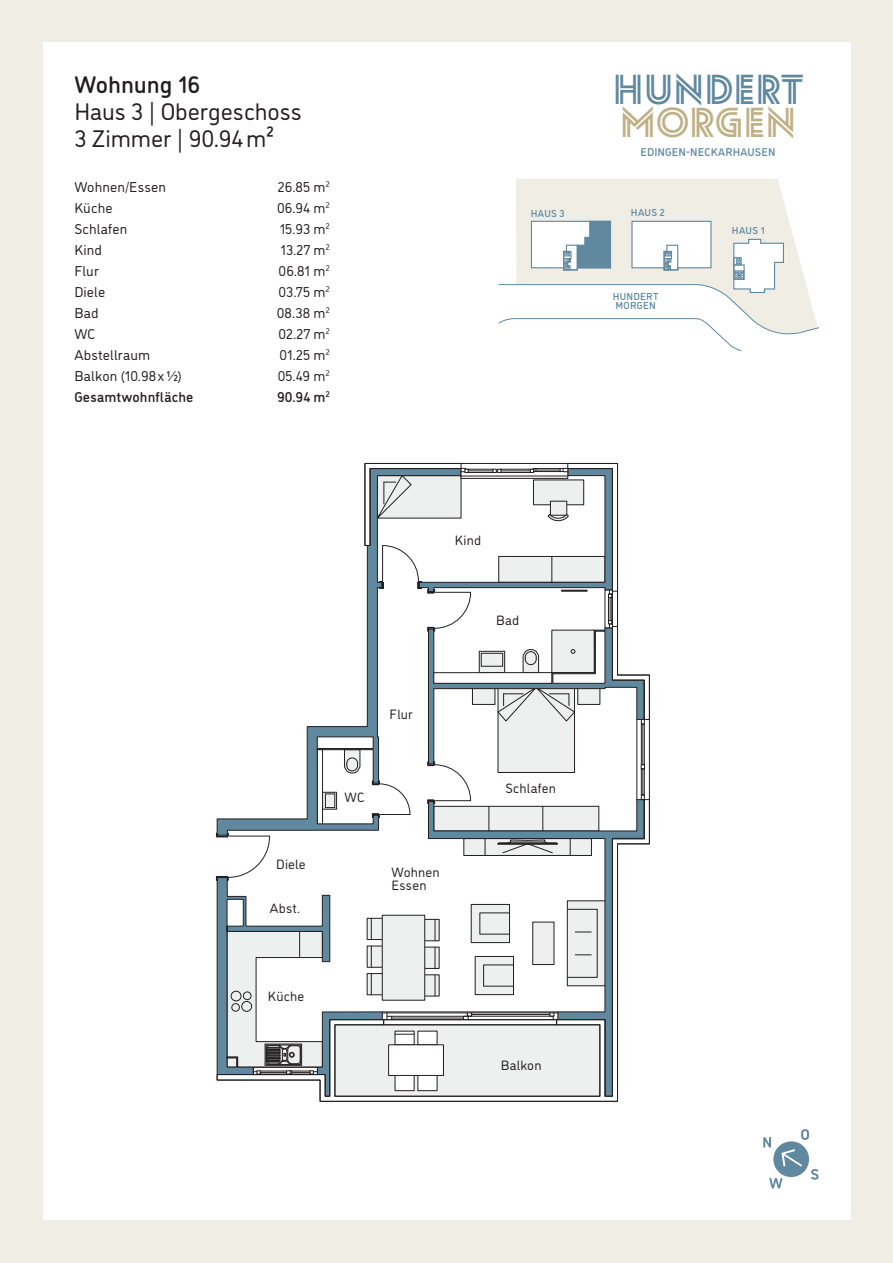
<style>
.page{position:relative;width:893px;height:1263px;background:#f0eee4}
.page>*{position:absolute;margin:0;border:0;box-sizing:border-box;transform-origin:0 0}
.t1{font:700 48px "Oskar Inline One";letter-spacing:-.01em;color:#60889f}
.t2{font:700 48px "Oskar Inline One";letter-spacing:-.005em;color:#bfb085}
.t3{font:24px/27px "DI Nosaur";color:#231f20}
.t4{font:500 24px "DI Nosaur";color:#231f20}
.t5{font:14.25px "DI Nosaur";letter-spacing:.01em;color:#231f20}
.t6{font:500 14.25px "DI Nosaur";letter-spacing:.01em;color:#231f20}
.t7{font:13.5px/13.5px "DI Nosaur";letter-spacing:.015em;color:#231f20}
.t8{font:500 11.25px "DI Nosaur";letter-spacing:.01em;color:#60889f}
.t9{font:500 10.2px/9px "DI Nosaur";letter-spacing:.025em;color:#60889f}
</style>
<div class="page">
<div style="left:43px;top:43px;width:807px;height:1177px;background:#fff"></div>
<svg style="left:763px;top:1129px;width:56px;height:59px"></svg>
<div style="left:637px;top:719px;width:13px;height:81px;border:1px solid #231f20"></div>
<svg style="left:216px;top:463px;width:429px;height:638px"></svg>
<div style="left:516px;top:179px;width:273px;height:41px;background:#f0eee4"></div>
<svg style="left:500px;top:220px;width:319px;height:131px"></svg>
<h2 class="t4" style="left:74px;top:67px;width:127px">Wohnung 16</h2>
<h2 class="t3" style="left:74px;top:96px;width:229px">Haus 3 | Obergeschoss<br>3 Zimmer | 90.94m²</h2>
<p class="t5" style="left:74px;top:176px;width:93px">Wohnen/Essen</p>
<p class="t5" style="left:278px;top:176px;width:53px">26.85 m<sup>2</sup></p>
<p class="t5" style="left:74px;top:197px;width:40px">Küche</p>
<p class="t5" style="left:277px;top:197px;width:54px">06.94 m<sup>2</sup></p>
<p class="t5" style="left:74px;top:218px;width:55px">Schlafen</p>
<p class="t5" style="left:280px;top:218px;width:51px">15.93 m<sup>2</sup></p>
<p class="t5" style="left:74px;top:239px;width:29px">Kind</p>
<p class="t5" style="left:281px;top:239px;width:50px">13.27 m<sup>2</sup></p>
<p class="t5" style="left:74px;top:260px;width:26px">Flur</p>
<p class="t5" style="left:279px;top:260px;width:52px">06.81 m<sup>2</sup></p>
<p class="t5" style="left:74px;top:281px;width:32px">Diele</p>
<p class="t5" style="left:278px;top:281px;width:53px">03.75 m<sup>2</sup></p>
<p class="t5" style="left:74px;top:302px;width:26px">Bad</p>
<p class="t5" style="left:277px;top:302px;width:54px">08.38 m<sup>2</sup></p>
<p class="t5" style="left:74px;top:323px;width:22px">WC</p>
<p class="t5" style="left:279px;top:323px;width:52px">02.27 m<sup>2</sup></p>
<p class="t5" style="left:74px;top:344px;width:77px">Abstellraum</p>
<p class="t5" style="left:279px;top:344px;width:52px">01.25 m<sup>2</sup></p>
<p class="t5" style="left:74px;top:365px;width:109px">Balkon (10.98x½)</p>
<p class="t5" style="left:278px;top:365px;width:53px">05.49 m<sup>2</sup></p>
<p class="t6" style="left:74px;top:386px;width:120px">Gesamtwohnfläche</p>
<p class="t6" style="left:277px;top:386px;width:54px">90.94 m<sup>2</sup></p>
<h1 class="t1" style="left:613px;top:62px;width:192px">HUNDERT</h1>
<h1 class="t2" style="left:619px;top:95px;width:179px">MORGEN</h1>
<p class="t8" style="left:640px;top:143px;width:137px">EDINGEN-NECKARHAUSEN</p>
<p class="t9" style="left:531px;top:208px;width:36px">HAUS 3</p>
<p class="t9" style="left:631px;top:207px;width:35px">HAUS 2</p>
<p class="t9" style="left:613px;top:291px;width:47px">HUNDERT<br>MORGEN</p>
<p class="t9" style="left:732px;top:225px;width:34px">HAUS 1</p>
<p class="t7" style="left:276px;top:857px;width:31px">Diele</p>
<p class="t7" style="left:270px;top:901px;width:32px">Abst.</p>
<p class="t7" style="left:268px;top:989px;width:38px">Küche</p>
<p class="t7" style="left:455px;top:532px;width:28px">Kind</p>
<p class="t7" style="left:496px;top:612px;width:25px">Bad</p>
<p class="t7" style="left:390px;top:707px;width:25px">Flur</p>
<p class="t7" style="left:345px;top:789px;width:21px">WC</p>
<p class="t7" style="left:391px;top:864px;width:50px">Wohnen<br>Essen</p>
<p class="t7" style="left:505px;top:781px;width:52px">Schlafen</p>
<p class="t7" style="left:501px;top:1057px;width:42px">Balkon</p>
</div>
